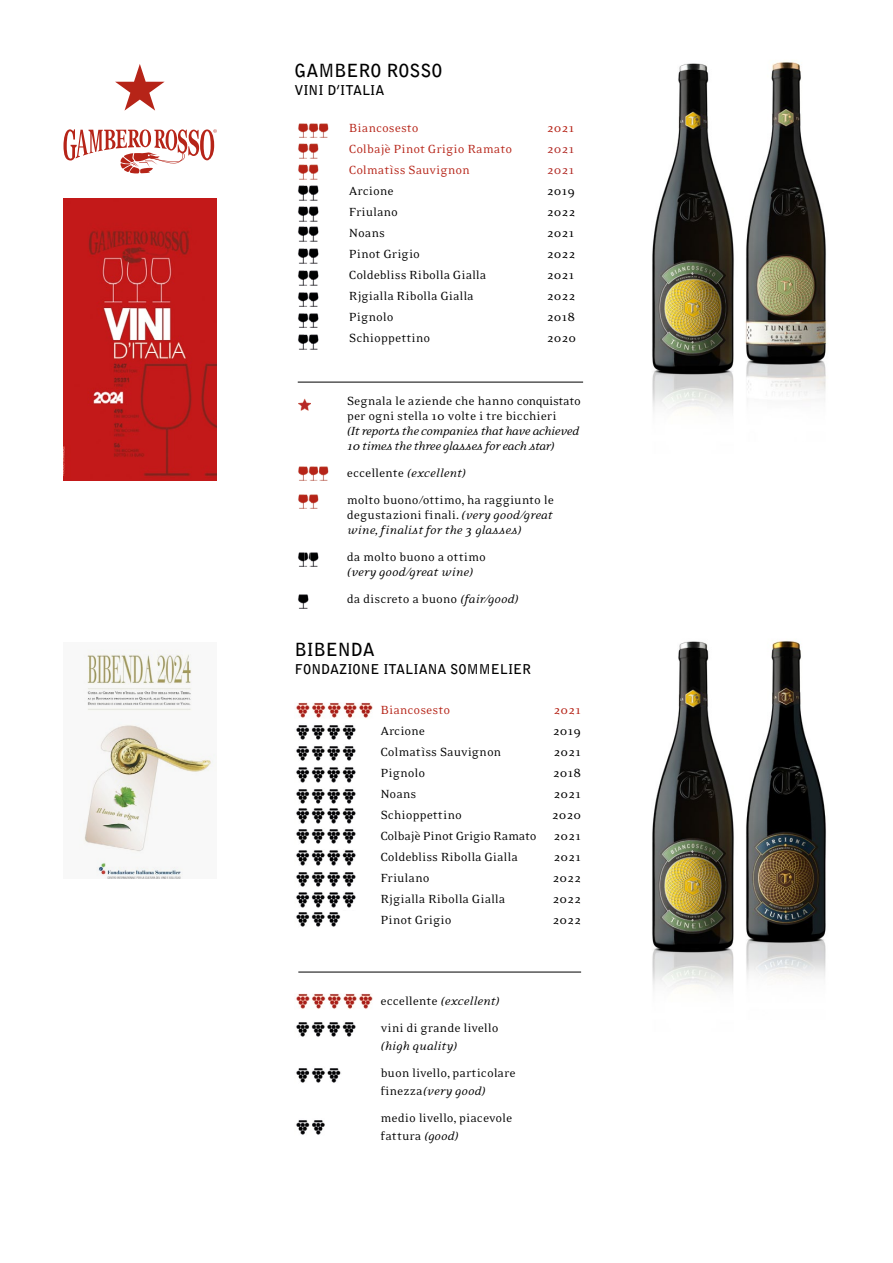
<style>
.page{position:relative;width:893px;height:1263px;background:#fff}
.page>*{position:absolute;margin:0;border:0;box-sizing:border-box;transform-origin:0 0}
.t1{font:700 18px "Bell Gothic Std";color:#000}
.t2{font:13.5px/21px "Eidetic Serif";color:#000}
.t3{font:italic 13.5px/15px "Eidetic Serif";letter-spacing:-.01em;color:#000}
.t4{font:italic 13.5px/15px "Eidetic Serif";letter-spacing:-.03em;color:#000}
.t5{font:13.5px/21px "Eidetic Serif";color:#b62418}
.t6{font:700 13.5px "Bell Gothic Std";color:#000}
.t7{font:13.5px/21px "Eidetic Serif";color:#b22c27}
.s1{font-style:italic}
.s2{font-style:normal}
</style>
<div class="page">
<img style="left:64px;top:199px;width:153px;height:281px">
<img style="left:652px;top:63px;width:82px;height:349px">
<img style="left:652px;top:641px;width:82px;height:349px">
<img style="left:745px;top:62px;width:82px;height:338px">
<img style="left:746px;top:640px;width:80px;height:339px">
<svg style="left:63px;top:129px;width:154px;height:44px"></svg>
<svg style="left:115px;top:64px;width:50px;height:47px"></svg>
<img style="left:298px;top:123px;width:6px;height:15px">
<img style="left:298px;top:143px;width:6px;height:16px">
<img style="left:298px;top:185px;width:6px;height:16px">
<img style="left:298px;top:206px;width:6px;height:16px">
<img style="left:298px;top:248px;width:6px;height:16px">
<img style="left:298px;top:270px;width:6px;height:16px">
<img style="left:298px;top:292px;width:6px;height:15px">
<img style="left:311px;top:123px;width:4px;height:15px">
<img style="left:304px;top:123px;width:7px;height:15px">
<img style="left:311px;top:143px;width:8px;height:16px">
<img style="left:304px;top:143px;width:7px;height:16px">
<img style="left:311px;top:185px;width:8px;height:16px">
<img style="left:304px;top:185px;width:7px;height:16px">
<img style="left:311px;top:206px;width:8px;height:16px">
<img style="left:304px;top:206px;width:7px;height:16px">
<img style="left:311px;top:248px;width:8px;height:16px">
<img style="left:304px;top:248px;width:7px;height:16px">
<img style="left:311px;top:270px;width:8px;height:16px">
<img style="left:304px;top:270px;width:7px;height:16px">
<img style="left:311px;top:292px;width:8px;height:15px">
<img style="left:304px;top:292px;width:7px;height:15px">
<img style="left:321px;top:123px;width:8px;height:15px">
<img style="left:315px;top:123px;width:6px;height:15px">
<img style="left:298px;top:226px;width:6px;height:16px">
<img style="left:311px;top:226px;width:8px;height:16px">
<img style="left:304px;top:226px;width:7px;height:16px">
<img style="left:298px;top:466px;width:6px;height:15px">
<img style="left:311px;top:466px;width:4px;height:15px">
<img style="left:304px;top:466px;width:7px;height:15px">
<img style="left:321px;top:466px;width:8px;height:15px">
<img style="left:315px;top:466px;width:6px;height:15px">
<img style="left:298px;top:494px;width:6px;height:15px">
<img style="left:311px;top:494px;width:8px;height:15px">
<img style="left:304px;top:494px;width:7px;height:15px">
<img style="left:298px;top:164px;width:6px;height:16px">
<img style="left:311px;top:164px;width:8px;height:16px">
<img style="left:304px;top:164px;width:7px;height:16px">
<img style="left:298px;top:552px;width:6px;height:15px">
<img style="left:311px;top:552px;width:8px;height:15px">
<img style="left:304px;top:552px;width:7px;height:15px">
<img style="left:298px;top:594px;width:11px;height:15px">
<img style="left:298px;top:313px;width:6px;height:15px">
<img style="left:311px;top:313px;width:8px;height:15px">
<img style="left:304px;top:313px;width:7px;height:15px">
<img style="left:298px;top:334px;width:6px;height:16px">
<img style="left:311px;top:334px;width:8px;height:16px">
<img style="left:304px;top:334px;width:7px;height:16px">
<hr style="left:298px;top:382px;width:285px;height:1px;background:#000">
<svg style="left:298px;top:398px;width:12px;height:13px"></svg>
<img style="left:296px;top:702px;width:77px;height:16px">
<img style="left:296px;top:746px;width:60px;height:15px">
<img style="left:296px;top:767px;width:60px;height:16px">
<img style="left:296px;top:789px;width:60px;height:15px">
<img style="left:296px;top:1068px;width:45px;height:15px">
<img style="left:296px;top:1120px;width:29px;height:15px">
<hr style="left:298px;top:972px;width:283px;height:1px;background:#000">
<img style="left:296px;top:725px;width:60px;height:15px">
<img style="left:296px;top:1022px;width:60px;height:15px">
<img style="left:296px;top:808px;width:60px;height:16px">
<img style="left:296px;top:829px;width:60px;height:15px">
<img style="left:296px;top:850px;width:60px;height:16px">
<img style="left:296px;top:872px;width:60px;height:15px">
<img style="left:296px;top:892px;width:60px;height:16px">
<img style="left:296px;top:912px;width:45px;height:15px">
<img style="left:296px;top:993px;width:77px;height:16px">
<svg style="left:83px;top:650px;width:134px;height:228px"></svg>
<h1 class="t1" style="left:294px;top:60px;width:149px">GAMBERO ROSSO</h1>
<p class="t6" style="left:294px;top:82px;width:92px">VINI D’ITALIA</p>
<p class="t5" style="left:349px;top:117px;width:165px">Biancosesto<br>Colbajè Pinot Grigio Ramato<br>Colmatìss Sauvignon</p>
<p class="t2" style="left:349px;top:180px;width:139px">Arcione<br>Friulano<br>Noans<br>Pinot Grigio<br>Coldebliss Ribolla Gialla<br>Rjgialla Ribolla Gialla<br>Pignolo<br>Schioppettino</p>
<p class="t5" style="left:547px;top:118px;width:29px">2021</p>
<p class="t7" style="left:547px;top:139px;width:29px">2021<br>2021</p>
<p class="t2" style="left:547px;top:181px;width:31px">2019<br>2022<br>2021<br>2022<br>2021<br>2022<br>2018<br>2020</p>
<p class="t2" style="left:347px;top:393px;width:235px;line-height:15px">Segnala le aziende che hanno conquistato per ogni stella 10 volte i tre bicchieri</p>
<p class="t4" style="left:347px;top:424px;width:234px">(It reports the companies that have achieved<br>10 times the three glasses for each star)</p>
<p class="t2" style="left:347px;top:459px;width:209px;line-height:27px">eccellente <span class="s1">(excellent)<br></span>molto buono/ottimo, ha raggiunto le</p>
<p class="t3" style="left:347px;top:508px;width:207px"><span class="s2">degustazioni finali.</span> (very good/great wine, finalist for the 3 glasses)</p>
<p class="t2" style="left:347px;top:546px;width:141px">da molto buono a ottimo</p>
<p class="t3" style="left:347px;top:559px;width:173px;line-height:27px">(very good/great wine)<br><span class="s2">da discreto a buono</span> (fair/good)</p>
<h1 class="t1" style="left:295px;top:638px;width:82px">BIBENDA</h1>
<p class="t6" style="left:295px;top:661px;width:238px">FONDAZIONE ITALIANA SOMMELIER</p>
<p class="t5" style="left:380px;top:699px;width:71px">Biancosesto</p>
<p class="t2" style="left:380px;top:720px;width:158px">Arcione<br>Colmatìss Sauvignon<br>Pignolo<br>Noans<br>Schioppettino<br>Colbajè Pinot Grigio Ramato<br>Coldebliss Ribolla Gialla<br>Friulano<br>Rjgialla Ribolla Gialla<br>Pinot Grigio</p>
<p class="t5" style="left:553px;top:699px;width:29px">2021</p>
<p class="t2" style="left:552px;top:720px;width:31px;text-align:justify">2019<br>2021<br>2018<br>2021<br>2020<br>2021<br>2021<br>2022<br>2022<br>2022</p>
<p class="t2" style="left:380px;top:987px;width:120px;line-height:27px">eccellente <span class="s1">(excellent) </span>vini di grande livello</p>
<p class="t3" style="left:380px;top:1038px;width:78px">(high quality)</p>
<p class="t2" style="left:380px;top:1064px;width:137px;line-height:18px">buon livello, particolare finezza<span class="s1">(very good)</span></p>
<p class="t2" style="left:380px;top:1109px;width:133px;line-height:18px">medio livello, piacevole fattura <span class="s1">(good)</span></p>
</div>
